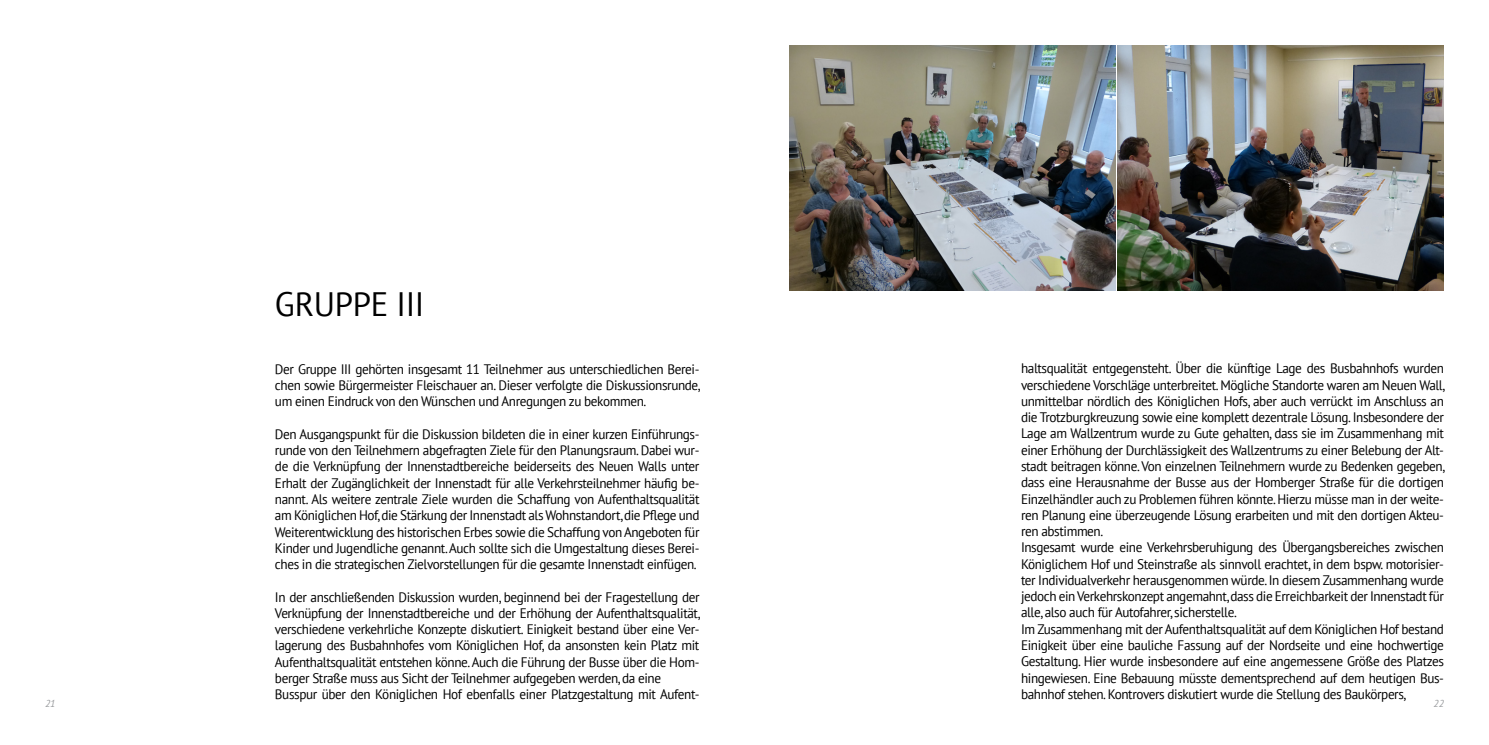
<style>
.page{position:relative;width:1489px;height:745px;background:#fff}
.page>*{position:absolute;margin:0;border:0;box-sizing:border-box;transform-origin:0 0}
.t1{font:33.75px "PT Sans";letter-spacing:-.01em;color:#000}
.t2{font:13.75px/16.2px "PT Sans";letter-spacing:-.03em;color:#000;text-align:justify;scale:.96 1}
.t3{font:italic 10px "PT Sans";color:#97999c}
</style>
<div class="page">
<img style="left:789px;top:45px;width:326px;height:245px">
<img style="left:1117px;top:45px;width:326px;height:245px">
<p class="t3" style="left:45px;top:697px;width:12px">21</p>
<h1 class="t1" style="left:275px;top:282px;width:151px">GRUPPE III</h1>
<p class="t2" style="left:275px;top:360px;width:444px">Der Gruppe III gehörten insgesamt 11 Teilnehmer aus unterschiedlichen Berei&shy;chen sowie Bürgermeister Fleischauer an. Dieser verfolgte die Diskussionsrunde, um einen Eindruck von den Wünschen und Anregungen zu bekommen.</p>
<p class="t2" style="left:275px;top:425px;width:443px">Den Ausgangspunkt für die Diskussion bildeten die in einer kurzen Einführungs&shy;runde von den Teilnehmern abgefragten Ziele für den Planungsraum. Dabei wur&shy;de die Verknüpfung der Innenstadtbereiche beiderseits des Neuen Walls unter Erhalt der Zugänglichkeit der Innenstadt für alle Verkehrsteilnehmer häufig be&shy;nannt. Als weitere zentrale Ziele wurden die Schaffung von Aufenthaltsqualität am Königlichen Hof, die Stärkung der Innenstadt als Wohnstandort, die Pflege und Weiterentwicklung des historischen Erbes sowie die Schaffung von Angeboten für Kinder und Jugendliche genannt. Auch sollte sich die Umgestaltung dieses Berei&shy;ches in die strategischen Zielvorstellungen für die gesamte Innenstadt einfügen.</p>
<p class="t2" style="left:275px;top:588px;width:444px;text-align:left">In der anschließenden Diskussion wurden, beginnend bei der Fragestellung der Verknüpfung der Innenstadtbereiche und der Erhöhung der Aufenthaltsqualität, verschiedene verkehrliche Konzepte diskutiert. Einigkeit bestand über eine Ver&shy;lagerung des Busbahnhofes vom Königlichen Hof, da ansonsten kein Platz mit Aufenthaltsqualität entstehen könne. Auch die Führung der Busse über die Hom&shy;berger Straße muss aus Sicht der Teilnehmer aufgegeben werden, da eine Busspur über den Königlichen Hof ebenfalls einer Platzgestaltung mit Aufent-</p>
<p class="t2" style="left:1020px;top:360px;width:443px;text-align:left">haltsqualität entgegensteht. Über die künftige Lage des Busbahnhofs wurden verschiedene Vorschläge unterbreitet. Mögliche Standorte waren am Neuen Wall, unmittelbar nördlich des Königlichen Hofs, aber auch verrückt im Anschluss an die Trotzburgkreuzung sowie eine komplett dezentrale Lösung. Insbesondere der Lage am Wallzentrum wurde zu Gute gehalten, dass sie im Zusammenhang mit einer Erhöhung der Durchlässigkeit des Wallzentrums zu einer Belebung der Alt&shy;stadt beitragen könne. Von einzelnen Teilnehmern wurde zu Bedenken gegeben, dass eine Herausnahme der Busse aus der Homberger Straße für die dortigen Einzelhändler auch zu Problemen führen könnte. Hierzu müsse man in der weite&shy;ren Planung eine überzeugende Lösung erarbeiten und mit den dortigen Akteu&shy;ren abstimmen.<br>Insgesamt wurde eine Verkehrsberuhigung des Übergangsbereiches zwischen Königlichem Hof und Steinstraße als sinnvoll erachtet, in dem bspw. motorisier&shy;ter Individualverkehr herausgenommen würde. In diesem Zusammenhang wurde jedoch ein Verkehrskonzept angemahnt, dass die Erreichbarkeit der Innenstadt für alle, also auch für Autofahrer, sicherstelle.<br>Im Zusammenhang mit der Aufenthaltsqualität auf dem Königlichen Hof bestand Einigkeit über eine bauliche Fassung auf der Nordseite und eine hochwertige Gestaltung. Hier wurde insbesondere auf eine angemessene Größe des Platzes hingewiesen. Eine Bebauung müsste dementsprechend auf dem heutigen Bus&shy;bahnhof stehen. Kontrovers diskutiert wurde die Stellung des Baukörpers,</p>
<p class="t3" style="left:1433px;top:697px;width:12px">22</p>
</div>
